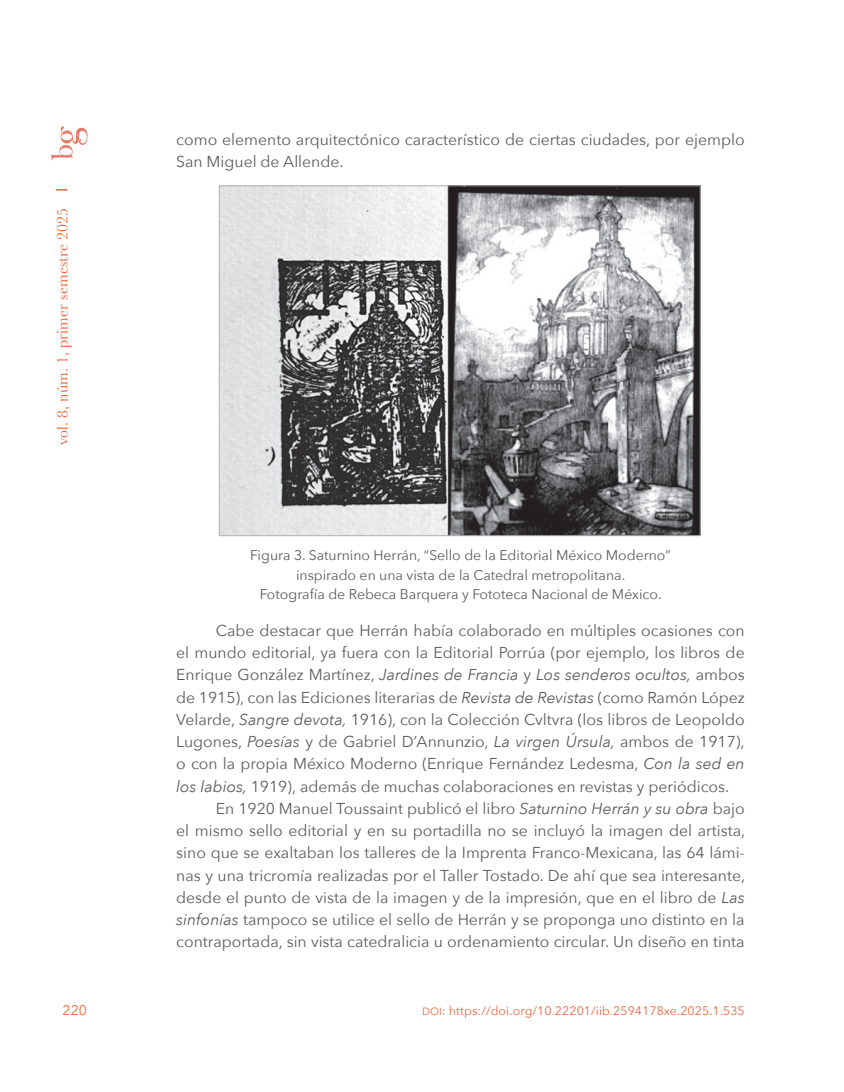
<style>
.page{position:relative;width:844px;height:1092px;background:#fff}
.page>*{position:absolute;margin:0;border:0;box-sizing:border-box;transform-origin:0 0}
.t1{font:15.75px/22.2px "Avenir Next";color:#5b5c61}
.t2{font:italic 15.75px "Avenir Next";color:#5b5c61}
.t3{font:15.75px "Baskerville";letter-spacing:.01em;color:#eb663e}
.t4{font:14px/19.2px "Avenir Next";color:#5b5c61;text-align:center}
.t5{font:14px "Avenir Next";color:#eb663e}
.t6{font:12.25px "Avenir Next";letter-spacing:.01em;color:#eb663e}
.s1{font-family:"Arial"}
.s2{font-style:normal}
.s3{font-style:italic}
.s4{font-size:10.5px}
</style>
<div class="page">
<img style="left:51px;top:126px;width:37px;height:34px">
<img style="left:221px;top:187px;width:477px;height:347px">
<p class="t3" style="left:52px;top:445px;width:259px;rotate:-90deg">vol. 8, núm. 1, primer semestre 2025 <span class="s1">I</span></p>
<p class="t1" style="left:176px;top:127px;width:570px">como elemento arquitectónico característico de ciertas ciudades, por ejemplo<br>San Miguel de Allende.</p>
<p class="t4" style="left:250px;top:545px;width:422px">Figura 3. Saturnino Herrán, “Sello de la Editorial México Moderno” inspirado en una vista de la Catedral metropolitana.<br>Fotografía de Rebeca Barquera y Fototeca Nacional de México.</p>
<p class="t1" style="left:216px;top:618px;width:530px">Cabe destacar que Herrán había colaborado en mú ltiples ocasiones con</p>
<p class="t1" style="left:176px;top:641px;width:569px">el mundo editorial, ya fuera con la Editorial Porrúa (por ejemplo, los libros de</p>
<p class="t2" style="left:176px;top:661px;width:570px"><span class="s2">Enrique González Martínez,</span> Jardines de Francia <span class="s2">y</span> Los senderos ocultos, <span class="s2">ambos</span></p>
<p class="t1" style="left:176px;top:685px;width:569px">de 1915), con las Ediciones literarias de <span class="s3">Revista de Revistas</span> (como Ramón López</p>
<p class="t1" style="left:176px;top:707px;width:570px">Velarde, <span class="s3">Sangre devota,</span> 1916), con la Colección Cvltvra (los libros de Leopoldo</p>
<p class="t1" style="left:176px;top:729px;width:569px">Lugones, <span class="s3">Poesías</span> y de Gabriel D’Annunzio, <span class="s3">La virgen Úrsula,</span> ambos de 1917),</p>
<p class="t1" style="left:176px;top:752px;width:570px">o con la propia México Moderno (Enrique Fernández Ledesma, <span class="s3">Con la sed en</span></p>
<p class="t1" style="left:176px;top:774px;width:554px"><span class="s3">los labios,</span> 1919), además de muchas colaboraciones en revistas y periódicos.</p>
<p class="t1" style="left:216px;top:796px;width:530px">En 1920 Manuel Toussaint publicó el libro <span class="s3">Saturnino Herrán y su obra</span> bajo</p>
<p class="t1" style="left:176px;top:818px;width:570px">el mismo sello editorial y en su portadilla no se incluyó la imagen del artista,</p>
<p class="t1" style="left:176px;top:841px;width:569px">sino que se exaltaban los talleres de la Imprenta Franco-Mexicana, las 64 lámi-</p>
<p class="t1" style="left:176px;top:863px;width:570px">nas y una tricromía realizadas por el Taller Tostado. De ahí que sea interesante,</p>
<p class="t1" style="left:176px;top:885px;width:570px">desde el punto de vista de la imagen y de la impresión, que en el libro de <span class="s3">Las</span></p>
<p class="t1" style="left:176px;top:907px;width:569px"><span class="s3">sinfonías</span> tampoco se utilice el sello de Herrán y se proponga uno distinto en la</p>
<p class="t1" style="left:176px;top:929px;width:570px">contraportada, sin vista catedralicia u ordenamiento circular. Un diseño en tinta</p>
<p class="t5" style="left:63px;top:997px;width:26px">220</p>
<p class="t6" style="left:422px;top:1000px;width:324px"><span class="s4">DOI</span>: https://doi.org/10.22201/iib.2594178xe.2025.1.535</p>
</div>
